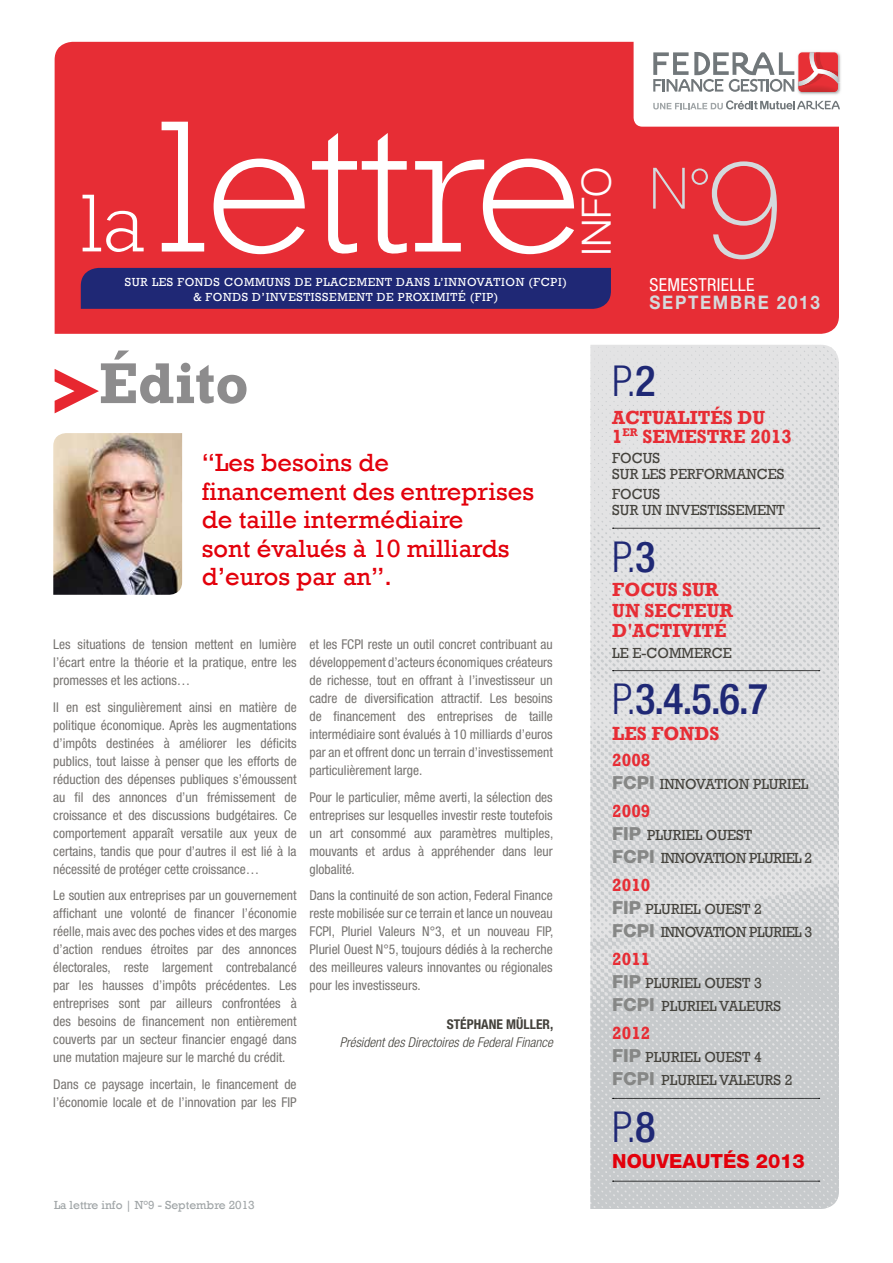
<style>
.page{position:relative;width:893px;height:1263px;background:#fff}
.page>*{position:absolute;margin:0;border:0;box-sizing:border-box;transform-origin:0 0}
.t1{font:300 191.25px "Rockwell";color:#fff}
.t2{font:100 137.25px "Helvetica Neue LT";color:#d4dadd}
.t3{font:300 83.55px "Rockwell";color:#fff}
.t4{font:700 58.5px "Rockwell";color:#8d8c8d}
.t5{font:100 57.15px "Helvetica Neue LT";color:#d4dadd}
.t6{font:500 condensed 42.75px "Helvetica Neue LT";color:#1f2875}
.t7{font:300 condensed 42.75px "Helvetica Neue LT";color:#1f2875}
.t8{font:300 40.5px "Helvetica Neue LT";color:#fff}
.t9{font:25.5px/28.5px "Rockwell";color:#e3000b}
.t10{font:700 19.5px/20.5px "Rockwell";color:#e72d35;scale:.96 1}
.t11{font:800 19.5px "Helvetica Neue LT";color:#e3000b}
.t12{font:700 18.75px "Helvetica Neue LT";letter-spacing:.1em;color:#d4dadd;scale:.91 1}
.t13{font:700 18px "Rockwell";color:#e72d35;scale:.96 1}
.t14{font:condensed 18px "Helvetica Neue LT";letter-spacing:.02em;color:#fff}
.t15{font:15px/16px "Rockwell";color:#44423c;scale:.96 1}
.t16{font:15px "Rockwell";letter-spacing:-.03em;color:#44423c;scale:.96 1}
.t17{font:condensed 13.5px/18px "Helvetica Neue LT";color:#767370;text-align:justify}
.t18{font:italic 300 condensed 13.5px "Helvetica Neue LT";color:#44423c}
.t19{font:700 condensed 13.5px "Helvetica Neue LT";color:#44423c}
.t20{font:12px "Rockwell";letter-spacing:.05em;color:#fff}
.t21{font:12px "Rockwell";color:#a0a5a7}
.s1{font-weight:500}
.s2{font-weight:300}
.s3{font-family:"Helvetica Neue LT";font-weight:800;font-size:18px;color:#868786}
</style>
<div class="page">
<img style="left:590px;top:345px;width:249px;height:864px">
<svg style="left:612px;top:528px;width:208px;height:1px"></svg>
<svg style="left:612px;top:670px;width:208px;height:1px"></svg>
<svg style="left:612px;top:1098px;width:208px;height:1px"></svg>
<svg style="left:612px;top:1181px;width:208px;height:1px"></svg>
<div style="left:55px;top:42px;width:784px;height:292px;background:#e72d35"></div>
<div style="left:81px;top:268px;width:530px;height:41px;background:#1f2875"></div>
<div style="left:634px;top:12px;width:240px;height:115px;background:#fff;border-radius:9px"></div>
<img style="left:838px;top:53px;width:3px;height:29px">
<img style="left:798px;top:82px;width:43px;height:13px">
<svg style="left:653px;top:100px;width:187px;height:9px"></svg>
<svg style="left:653px;top:52px;width:185px;height:40px"></svg>
<img style="left:53px;top:433px;width:129px;height:162px">
<svg style="left:55px;top:369px;width:44px;height:44px"></svg>
<h3 class="t3" style="left:82px;top:176px;width:64px">la</h3>
<h1 class="t1" style="left:160px;top:78px;width:422px">lettre</h1>
<h3 class="t8" style="left:572px;top:256px;width:91px;rotate:-90deg">info</h3>
<p class="t20" style="left:125px;top:276px;width:36px">SUR LES</p>
<p class="t20" style="left:178px;top:276px;width:67px">FONDS COMMUNS</p>
<p class="t20" style="left:295px;top:276px;width:39px">DE PLACEMENT</p>
<p class="t20" style="left:396px;top:276px;width:19px">DANS</p>
<p class="t20" style="left:434px;top:276px;width:24px">L’INNOVATION</p>
<p class="t20" style="left:528px;top:276px;width:40px">(FCPI)</p>
<p class="t20" style="left:193px;top:290px;width:86px">&amp; FONDS D’INVESTISSEMENT</p>
<p class="t20" style="left:377px;top:290px;width:62px">DE PROXIMIT</p>
<p class="t20" style="left:458px;top:290px;width:42px">É (FIP)</p>
<h2 class="t2" style="left:705px;top:130px;width:78px">9</h2>
<h3 class="t12" style="left:649px;top:291px;width:189px">SEPTEMBRE 2013</h3>
<h3 class="t5" style="left:649px;top:156px;width:63px">N°</h3>
<h3 class="t14" style="left:649px;top:274px;width:107px">Semestrielle</h3>
<h3 class="t4" style="left:99px;top:348px;width:151px">ÉDITO</h3>
<h3 class="t9" style="left:202px;top:449px;width:334px">“LES BESOINS DE<br>FINANCEMENT DES ENTREPRISES<br>DE TAILLE INTERMÉDIAIRE<br>SONT ÉVALUÉS À 10 MILLIARDS<br>D’EUROS PAR AN”.</h3>
<p class="t17" style="left:53px;top:635px;width:245px">Les situations de tension mettent en lumière l’écart entre la théorie et la pratique, entre les promesses et les actions…</p>
<p class="t17" style="left:53px;top:698px;width:245px">Il en est singulièrement ainsi en matière de politique économique. Après les augmentations d’impôts destinées à améliorer les déficits publics, tout laisse à penser que les efforts de réduction des dépenses publiques s’émoussent au fil des annonces d’un frémissement de croissance et des discussions budgétaires. Ce comportement apparaît versatile aux yeux de certains, tandis que pour d’autres il est lié à la nécessité de protéger cette croissance…</p>
<p class="t17" style="left:53px;top:886px;width:245px">Le soutien aux entreprises par un gouvernement affichant une volonté de financer l’économie réelle, mais avec des poches vides et des marges d’action rendues étroites par des annonces électorales, reste largement contrebalancé par les hausses d’impôts précédentes. Les entreprises sont par ailleurs confrontées à des besoins de financement non entièrement couverts par un secteur financier engagé dans une mutation majeure sur le marché du crédit.</p>
<p class="t17" style="left:53px;top:1075px;width:245px">Dans ce paysage incertain, le financement de l’économie locale et de l’innovation par les FIP</p>
<p class="t17" style="left:309px;top:635px;width:245px">et les FCPI reste un outil concret contribuant au développement d’acteurs économiques créateurs de richesse, tout en offrant à l’investisseur un cadre de diversification attractif. Les besoins de financement des entreprises de taille intermédiaire sont évalués à 10 milliards d’euros par an et offrent donc un terrain d’investissement particulièrement large.</p>
<p class="t17" style="left:309px;top:788px;width:245px">Pour le particulier, même averti, la sélection des entreprises sur lesquelles investir reste toutefois un art consommé aux paramètres multiples, mouvants et ardus à appréhender dans leur globalité.</p>
<p class="t17" style="left:309px;top:886px;width:245px">Dans la continuité de son action, Federal Finance reste mobilisée sur ce terrain et lance un nouveau FCPI, Pluriel Valeurs N°3, et un nouveau FIP, Pluriel Ouest N°5, toujours dédiés à la recherche des meilleures valeurs innovantes ou régionales pour les investisseurs.</p>
<p class="t19" style="left:447px;top:1016px;width:108px">STÉPHANE MÜLLER,</p>
<p class="t18" style="left:340px;top:1035px;width:215px">Président des Directoires de Federal Finance</p>
<p class="t21" style="left:54px;top:1198px;width:202px">LA LETTRE INFO | N°9 - SEPTEMBRE 2013</p>
<h3 class="t7" style="left:612px;top:357px;width:45px">P.<span class="s1">2</span></h3>
<h3 class="t10" style="left:612px;top:408px;width:188px;line-height:19px">ACTUALITÉS DU<br>1<sup>ER</sup> SEMESTRE 2013</h3>
<p class="t15" style="left:612px;top:450px;width:181px">FOCUS<br>SUR LES PERFORMANCES</p>
<p class="t15" style="left:612px;top:486px;width:181px">FOCUS<br>SUR UN INVESTISSEMENT</p>
<h3 class="t7" style="left:612px;top:532px;width:45px">P.<span class="s1">3</span></h3>
<h3 class="t10" style="left:612px;top:580px;width:127px">FOCUS SUR<br>UN SECTEUR<br>D'ACTIVITÉ</h3>
<p class="t15" style="left:612px;top:645px;width:126px">LE E-COMMERCE</p>
<h3 class="t6" style="left:612px;top:673px;width:158px"><span class="s2">P.</span>3.4.5.6.7</h3>
<h3 class="t10" style="left:612px;top:723px;width:13px">LES</h3>
<h3 class="t10" style="left:651px;top:723px;width:15px">FONDS</h3>
<h3 class="t13" style="left:612px;top:749px;width:41px">2008</h3>
<p class="t15" style="left:612px;top:777px;width:60px"><span class="s3">FCpI</span> INNOVATION</p>
<p class="t15" style="left:753px;top:777px;width:59px">PLURIEL</p>
<h3 class="t13" style="left:612px;top:800px;width:41px">2009</h3>
<p class="t15" style="left:612px;top:824px;width:108px;line-height:23.2px"><span class="s3">Fip</span> PLURIEL OUEST<br><span class="s3">FCpI</span> INNOVATION</p>
<p class="t16" style="left:749px;top:850px;width:67px">PLURIEL 2</p>
<h3 class="t13" style="left:612px;top:874px;width:41px">2010</h3>
<p class="t15" style="left:612px;top:901px;width:107px"><span class="s3">Fip</span> PLURIEL OUEST</p>
<p class="t15" style="left:754px;top:901px;width:10px">2</p>
<p class="t15" style="left:612px;top:924px;width:61px"><span class="s3">FCpI</span> INNOVATION</p>
<p class="t16" style="left:749px;top:924px;width:67px">PLURIEL 3</p>
<h3 class="t13" style="left:612px;top:948px;width:41px">2011</h3>
<p class="t15" style="left:612px;top:975px;width:107px"><span class="s3">Fip</span> PLURIEL OUEST</p>
<p class="t15" style="left:754px;top:975px;width:10px">3</p>
<p class="t15" style="left:612px;top:998px;width:61px"><span class="s3">FCpI</span> PLURIEL</p>
<p class="t15" style="left:719px;top:998px;width:11px">VALEURS</p>
<h3 class="t13" style="left:612px;top:1022px;width:41px">2012</h3>
<p class="t15" style="left:612px;top:1049px;width:107px"><span class="s3">Fip</span> PLURIEL OUEST</p>
<p class="t15" style="left:754px;top:1049px;width:10px">4</p>
<p class="t15" style="left:612px;top:1072px;width:61px"><span class="s3">FCpI</span> PLURIEL</p>
<p class="t15" style="left:719px;top:1072px;width:11px">VALEURS</p>
<p class="t15" style="left:785px;top:1072px;width:10px">2</p>
<h3 class="t7" style="left:612px;top:1102px;width:45px">P.<span class="s1">8</span></h3>
<h3 class="t11" style="left:612px;top:1149px;width:194px">NOUVEAUTÉS 2013</h3>
</div>
